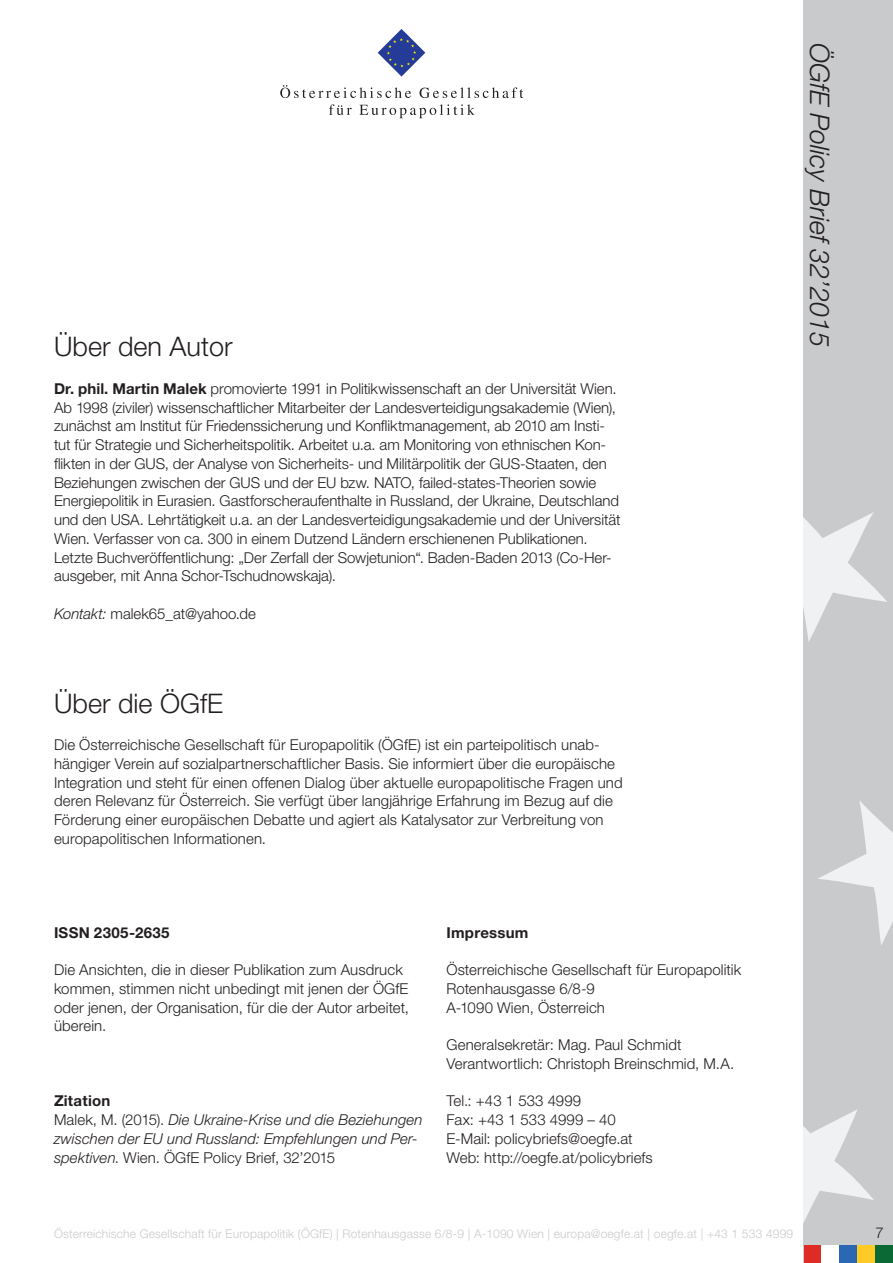
<style>
.page{position:relative;width:893px;height:1263px;background:#fff}
.page>*{position:absolute;margin:0;border:0;box-sizing:border-box;transform-origin:0 0}
.Untertitel{font:300 27px "Helvetica Neue LT Std";color:#231f20}
.t1{font:italic 300 27px "Helvetica Neue LT Std";color:#231f20}
.Standard_Paragraph{font:300 15px/18.8px "Helvetica Neue LT Std";color:#231f20}
.Standard_Paragraph-2{font:italic 300 15px/18.8px "Helvetica Neue LT Std";letter-spacing:.005em;color:#231f20}
.Standard_Paragraph-3{font:700 15px "Helvetica Neue LT Std";letter-spacing:.015em;color:#231f20}
.t2{font:300 12px "Helvetica Neue LT Std";letter-spacing:.015em;color:#c9cacc}
.s1{font-weight:700}
.s2{font-style:italic}
.s3{font-style:normal}
</style>
<div class="page">
<div style="left:804px;top:0;width:89px;height:1263px;background:#c9cacc"></div>
<svg style="left:804px;top:512px;width:83px;height:130px"></svg>
<svg style="left:818px;top:801px;width:75px;height:144px"></svg>
<svg style="left:804px;top:1110px;width:70px;height:111px"></svg>
<svg style="left:378px;top:29px;width:47px;height:48px"></svg>
<svg style="left:280px;top:85px;width:131px;height:13px"></svg>
<svg style="left:420px;top:87px;width:103px;height:11px"></svg>
<svg style="left:329px;top:104px;width:23px;height:11px"></svg>
<svg style="left:359px;top:104px;width:116px;height:14px"></svg>
<div style="left:857px;top:1245px;width:18px;height:18px;background:#fecb26"></div>
<div style="left:839px;top:1245px;width:18px;height:18px;background:#2b68b3"></div>
<div style="left:804px;top:1245px;width:17px;height:18px;background:#de2b26"></div>
<div style="left:875px;top:1245px;width:18px;height:18px;background:#0b6936"></div>
<div style="left:821px;top:1245px;width:18px;height:18px;background:#fff"></div>
<p class="Untertitel" style="left:54px;top:330px;width:180px">Über den Autor</p>
<p class="Standard_Paragraph" style="left:54px;top:379px;width:568px"><span class="s1">Dr. phil. Martin Malek</span> promovierte 1991 in Politikwissenschaft an der Universität Wien.<br>Ab 1998 (ziviler) wissenschaftlicher Mitarbeiter der Landesverteidigungsakademie (Wien), zunächst am Institut für Friedenssicherung und Konfliktmanagement, ab 2010 am Insti&shy;tut für Strategie und Sicherheitspolitik. Arbeitet u.a. am Monitoring von ethnischen Kon&shy;flikten in der GUS, der Analyse von Sicherheits- und Militärpolitik der GUS-Staaten, den Beziehungen zwischen der GUS und der EU bzw. NATO, failed-states-Theorien sowie Energiepolitik in Eurasien. Gastforscheraufenthalte in Russland, der Ukraine, Deutschland und den USA. Lehrtätigkeit u.a. an der Landesverteidigungsakademie und der Universität Wien. Verfasser von ca. 300 in einem Dutzend Ländern erschienenen Publikationen.<br>Letzte Buchveröffentlichung: „Der Zerfall der Sowjetunion“. Baden-Baden 2013 (Co-Her&shy;ausgeber, mit Anna Schor-Tschudnowskaja).</p>
<p class="Standard_Paragraph" style="left:54px;top:604px;width:203px"><span class="s2">Kontakt:</span> malek65_at@yahoo.de</p>
<p class="Untertitel" style="left:54px;top:686px;width:171px">Über die ÖGfE</p>
<p class="Standard_Paragraph" style="left:54px;top:735px;width:570px">Die Österreichische Gesellschaft für Europapolitik (ÖGfE) ist ein parteipolitisch unab&shy;hängiger Verein auf sozialpartnerschaftlicher Basis. Sie informiert über die europäische Integration und steht für einen offenen Dialog über aktuelle europapolitische Fragen und deren Relevanz für Österreich. Sie verfügt über langjährige Erfahrung im Bezug auf die Förderung einer europäischen Debatte und agiert als Katalysator zur Verbreitung von europapolitischen Informationen.</p>
<p class="Standard_Paragraph-3" style="left:54px;top:923px;width:117px">ISSN 2305-2635</p>
<p class="Standard_Paragraph" style="left:54px;top:960px;width:357px">Die Ansichten, die in dieser Publikation zum Ausdruck kommen, stimmen nicht unbedingt mit jenen der ÖGfE oder jenen, der Organisation, für die der Autor arbeitet, überein.</p>
<p class="Standard_Paragraph-3" style="left:54px;top:1092px;width:58px">Zitation</p>
<p class="Standard_Paragraph-2" style="left:54px;top:1110px;width:370px"><span class="s3">Malek, M. (2015).</span> Die Ukraine-Krise und die Beziehungen zwischen der EU und Russland: Empfehlungen und Per&shy;spektiven<span class="s3">. Wien. ÖGfE Policy Brief, 32’2015</span></p>
<p class="Standard_Paragraph-3" style="left:446px;top:923px;width:84px">Impressum</p>
<p class="Standard_Paragraph" style="left:446px;top:960px;width:296px">Österreichische Gesellschaft für Europapolitik</p>
<p class="Standard_Paragraph" style="left:446px;top:979px;width:150px">Rotenhausgasse 6/8-9</p>
<p class="Standard_Paragraph" style="left:446px;top:997px;width:160px">A-1090 Wien, Österreich</p>
<p class="Standard_Paragraph" style="left:446px;top:1035px;width:237px">Generalsekretär: Mag. Paul Schmidt</p>
<p class="Standard_Paragraph" style="left:446px;top:1054px;width:289px">Verantwortlich: Christoph Breinschmid, M.A.</p>
<p class="Standard_Paragraph" style="left:446px;top:1091px;width:136px">Tel.: +43 1 533 4999</p>
<p class="Standard_Paragraph" style="left:446px;top:1110px;width:171px">Fax: +43 1 533 4999 – 40</p>
<p class="Standard_Paragraph" style="left:446px;top:1129px;width:188px">E-Mail: policybriefs@oegfe.at</p>
<p class="Standard_Paragraph" style="left:446px;top:1147px;width:208px">Web: http://oegfe.at/policybriefs</p>
<h1 class="t1" style="left:836px;top:43px;width:305px;rotate:90deg">ÖGfE Policy Brief 32’2015</h1>
<p class="t2" style="left:54px;top:1226px;width:741px">Österreichische Gesellschaft für Europapolitik (ÖGfE) | Rotenhausgasse 6/8-9 | A-1090 Wien | europa@oegfe.at | oegfe.at | +43 1 533 4999</p>
<p class="Standard_Paragraph" style="left:875px;top:1222px;width:10px">7</p>
</div>
